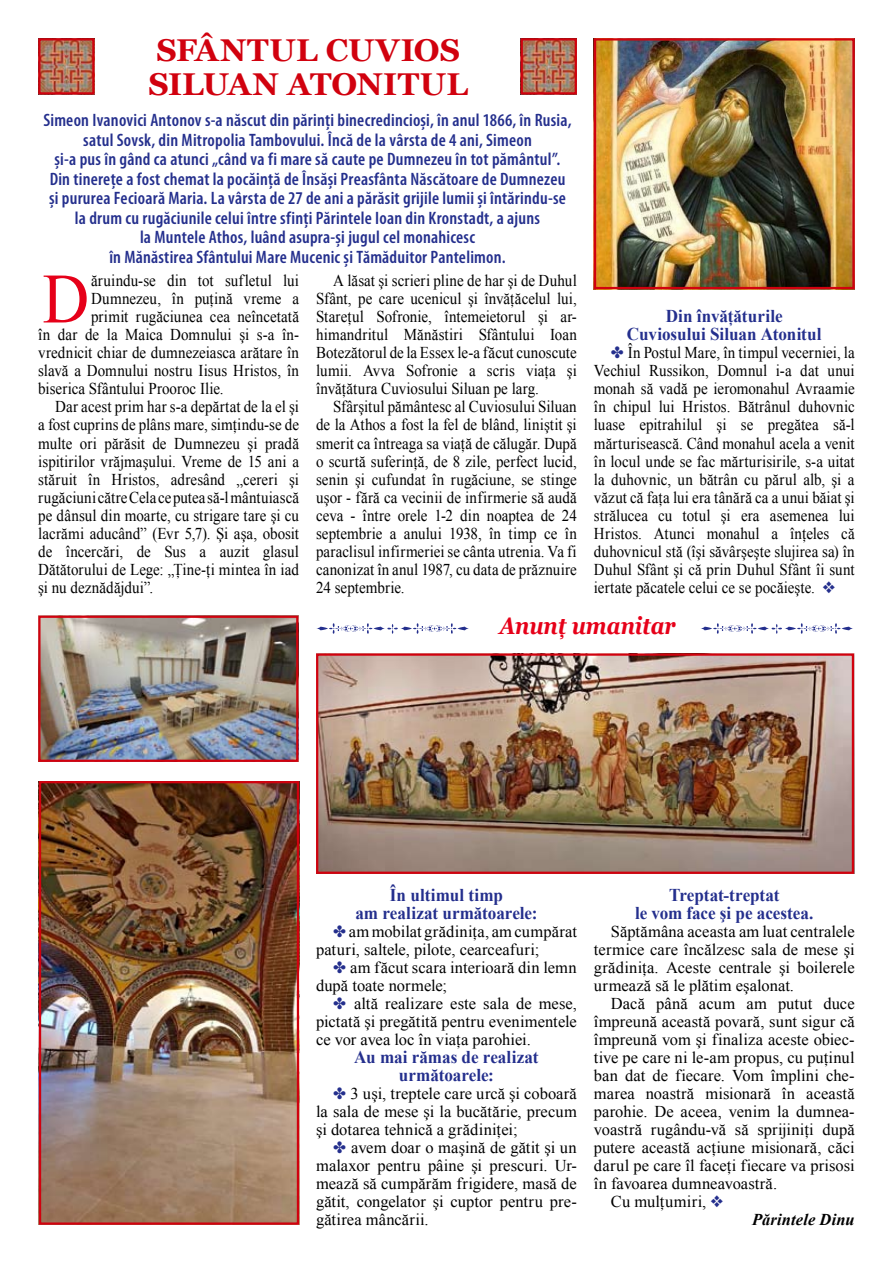
<style>
.page{position:relative;width:893px;height:1263px;background:#fff}
.page>*{position:absolute;margin:0;border:0;box-sizing:border-box;transform-origin:0 0}
.t1{font:70.8px "Times New Roman";color:#e60019;scale:.91 1}
.t2{font:700 31.5px/34.5px "Georgia";letter-spacing:.015em;color:#d1010e}
.t3{font:italic 700 24px "Georgia";letter-spacing:-.005em;color:#e60019;scale:.87 1}
.t4{font:600 condensed 18px/19.5px "Myriad Pro";letter-spacing:.015em;color:#242f8d;text-align:center}
.t5{font:700 18px/18px "Times New Roman";color:#242f8d;text-align:center;scale:.95 1}
.t6{font:16.5px/18px "Times New Roman";letter-spacing:.005em;color:#000;text-align:justify;scale:.91 1}
.t7{font:16.5px/18px "Times New Roman";letter-spacing:.005em;color:#000;text-align:justify}
.t8{font:italic 700 16.5px "Times New Roman";letter-spacing:.01em;color:#000}
.s1{color:#242f8d}
</style>
<div class="page">
<img style="left:597px;top:41px;width:255px;height:245px">
<div style="left:594px;top:38px;width:261px;height:251px;border:2px solid #d1010e"></div>
<img style="left:41px;top:41px;width:51px;height:51px">
<div style="left:38px;top:38px;width:57px;height:57px;border:2px solid #d1010e"></div>
<img style="left:524px;top:41px;width:50px;height:51px">
<div style="left:521px;top:38px;width:56px;height:57px;border:2px solid #d1010e"></div>
<img style="left:41px;top:619px;width:254px;height:140px">
<div style="left:38px;top:616px;width:260px;height:146px;border:2px solid #d1010e"></div>
<img style="left:319px;top:656px;width:532px;height:215px">
<div style="left:316px;top:653px;width:538px;height:221px;border:2px solid #d1010e"></div>
<img style="left:42px;top:784px;width:254px;height:438px">
<div style="left:39px;top:781px;width:260px;height:444px;border:2px solid #d1010e"></div>
<svg style="left:701px;top:623px;width:152px;height:11px"></svg>
<svg style="left:316px;top:623px;width:153px;height:11px"></svg>
<h2 class="t2" style="left:148px;top:33px;width:321px">SFÂNTUL CUVIOS<br>SILUAN ATONITUL</h2>
<p class="t4" style="left:43px;top:110px;width:530px">Simeon Ivanovici Antonov s-a născut din părinți binecredincioși, în anul 1866, în Rusia, satul Sovsk, din Mitropolia Tambovului. Încă de la vârsta de 4 ani, Simeon<br>și-a pus în gând ca atunci „când va fi mare să caute pe Dumnezeu în tot pământul”.<br>Din tinerețe a fost chemat la pocăință de Însăși Preasfânta Născătoare de Dumnezeu și pururea Fecioară Maria. La vârsta de 27 de ani a părăsit grijile lumii și întărindu-se la drum cu rugăciunile celui între sfinți Părintele Ioan din Kronstadt, a ajuns<br>la Muntele Athos, luând asupra-și jugul cel monahicesc<br>în Mănăstirea Sfântului Mare Mucenic și Tămăduitor Pantelimon.</p>
<h1 class="t1" style="left:43px;top:251px;width:53px">D</h1>
<p class="t6" style="left:91px;top:272px;width:230px">ăruindu-se din tot sufletul lui</p>
<p class="t6" style="left:91px;top:290px;width:230px">Dumnezeu, în puţină vreme a</p>
<p class="t6" style="left:91px;top:308px;width:230px">primit rugăciunea cea neîncetată</p>
<p class="t6" style="left:38px;top:326px;width:288px">în dar de la Maica Domnului şi s-a în-</p>
<p class="t6" style="left:38px;top:344px;width:288px">vrednicit chiar de dumnezeiasca arătare în</p>
<p class="t6" style="left:38px;top:362px;width:288px">slavă a Domnului nostru Iisus Hristos, în</p>
<p class="t6" style="left:38px;top:380px;width:205px">biserica Sfântului Prooroc Ilie.</p>
<p class="t6" style="left:55px;top:398px;width:269px">Dar acest prim har s-a depărtat de la el şi</p>
<p class="t6" style="left:38px;top:416px;width:288px">a fost cuprins de plâns mare, simţindu-se de</p>
<p class="t6" style="left:38px;top:434px;width:288px">multe ori părăsit de Dumnezeu şi pradă</p>
<p class="t6" style="left:38px;top:452px;width:288px">ispitirilor vrăjmaşului. Vreme de 15 ani a</p>
<p class="t6" style="left:38px;top:470px;width:288px">stăruit în Hristos, adresând „cereri şi</p>
<p class="t6" style="left:38px;top:488px;width:288px">rugăciuni către Cela ce putea să-l mântuiască</p>
<p class="t6" style="left:38px;top:506px;width:288px">pe dânsul din moarte, cu strigare tare şi cu</p>
<p class="t6" style="left:38px;top:524px;width:288px">lacrămi aducând” (Evr 5,7). Şi aşa, obosit</p>
<p class="t6" style="left:38px;top:542px;width:288px">de încercări, de Sus a auzit glasul</p>
<p class="t6" style="left:38px;top:560px;width:288px">Dătătorului de Lege: „Ţine-ţi mintea în iad</p>
<p class="t6" style="left:38px;top:578px;width:128px">şi nu deznădăjdui”.</p>
<p class="t6" style="left:316px;top:272px;width:288px;text-indent:17px">A lăsat şi scrieri pline de har şi de Duhul Sfânt, pe care ucenicul şi învăţăcelul lui, Stareţul Sofronie, întemeietorul şi ar&shy;himandritul Mănăstiri Sfântului Ioan Botezătorul de la Essex le-a făcut cunoscute lumii. Avva Sofronie a scris viaţa şi învăţătura Cuviosului Siluan pe larg.</p>
<p class="t6" style="left:316px;top:398px;width:288px;text-indent:17px">Sfârşitul pământesc al Cuviosului Siluan de la Athos a fost la fel de blând, liniştit şi smerit ca întreaga sa viaţă de călugăr. După o scurtă suferinţă, de 8 zile, perfect lucid, senin şi cufundat în rugăciune, se stinge uşor - fără ca vecinii de infirmerie să audă ceva - între orele 1-2 din noaptea de 24 septembrie a anului 1938, în timp ce în paraclisul infirmeriei se cânta utrenia. Va fi canonizat în anul 1987, cu data de prăznuire 24 septembrie.</p>
<p class="t5" style="left:627px;top:307px;width:207px">Din învăţăturile<br>Cuviosului Siluan Atonitul</p>
<p class="t6" style="left:594px;top:344px;width:288px;text-indent:17px"><span class="s1">✤</span> În Postul Mare, în timpul vecerniei, la Vechiul Russikon, Domnul i-a dat unui monah să vadă pe ieromonahul Avraamie în chipul lui Hristos. Bătrânul duhovnic luase epitrahilul şi se pregătea să-l mărturisească. Când monahul acela a venit în locul unde se fac mărturisirile, s-a uitat la duhovnic, un bătrân cu părul alb, şi a văzut că faţa lui era tânără ca a unui băiat şi strălucea cu totul şi era asemenea lui Hristos. Atunci monahul a înţeles că duhovnicul stă (îşi săvârşeşte slujirea sa) în Duhul Sfânt şi că prin Duhul Sfânt îi sunt iertate păcatele celui ce se pocăieşte. <span class="s1">❖</span></p>
<h3 class="t3" style="left:499px;top:612px;width:204px">Anunţ umanitar</h3>
<p class="t5" style="left:355px;top:885px;width:193px">În ultimul timp<br>am realizat următoarele:</p>
<p class="t7" style="left:316px;top:922px;width:262px;text-indent:17px"><span class="s1">✤</span> am mobilat grădiniţa, am cumpărat paturi, saltele, pilote, cearceafuri;</p>
<p class="t7" style="left:316px;top:958px;width:262px;text-indent:17px"><span class="s1">✤</span> am făcut scara interioară din lemn după toate normele;</p>
<p class="t7" style="left:316px;top:994px;width:262px;text-indent:17px"><span class="s1">✤</span> altă realizare este sala de mese, pictată şi pregătită pentru evenimentele ce vor avea loc în viaţa parohiei.</p>
<p class="t5" style="left:354px;top:1047px;width:195px">Au mai rămas de realizat următoarele:</p>
<p class="t7" style="left:316px;top:1084px;width:262px;text-indent:17px"><span class="s1">✤</span> 3 uşi, treptele care urcă şi coboară la sala de mese şi la bucătărie, precum şi dotarea tehnică a grădiniţei;</p>
<p class="t7" style="left:316px;top:1138px;width:262px;text-indent:17px"><span class="s1">✤</span> avem doar o maşină de gătit şi un malaxor pentru pâine şi prescuri. Ur&shy;mează să cumpărăm frigidere, masă de gătit, congelator şi cuptor pentru pre&shy;gătirea mâncării.</p>
<p class="t5" style="left:635px;top:885px;width:189px">Treptat-treptat<br>le vom face şi pe acestea.</p>
<p class="t7" style="left:594px;top:922px;width:262px;text-indent:17px">Săptămâna aceasta am luat centralele termice care încălzesc sala de mese şi grădiniţa. Aceste centrale şi boilerele urmează să le plătim eşalonat.</p>
<p class="t7" style="left:611px;top:994px;width:245px">Dacă până acum am putut duce</p>
<p class="t7" style="left:594px;top:1012px;width:262px">împreună această povară, sunt sigur că</p>
<p class="t7" style="left:594px;top:1030px;width:262px">împreună vom şi finaliza aceste obiec-</p>
<p class="t7" style="left:594px;top:1048px;width:262px">tive pe care ni le-am propus, cu puţinul</p>
<p class="t7" style="left:594px;top:1066px;width:262px">ban dat de fiecare. Vom împlini che-</p>
<p class="t7" style="left:594px;top:1084px;width:262px">marea noastră misionară în această</p>
<p class="t7" style="left:594px;top:1102px;width:262px">parohie. De aceea, venim la dumnea-</p>
<p class="t7" style="left:594px;top:1120px;width:262px">voastră rugându-vă să sprijiniţi după</p>
<p class="t7" style="left:594px;top:1138px;width:262px">putere această acţiune misionară, căci</p>
<p class="t7" style="left:594px;top:1156px;width:262px">darul pe care îl faceţi fiecare va prisosi</p>
<p class="t7" style="left:594px;top:1174px;width:185px">în favoarea dumneavoastră.</p>
<p class="t7" style="left:611px;top:1192px;width:114px">Cu mulţumiri, <span class="s1">❖</span></p>
<p class="t8" style="left:752px;top:1208px;width:104px">Părintele Dinu</p>
</div>
